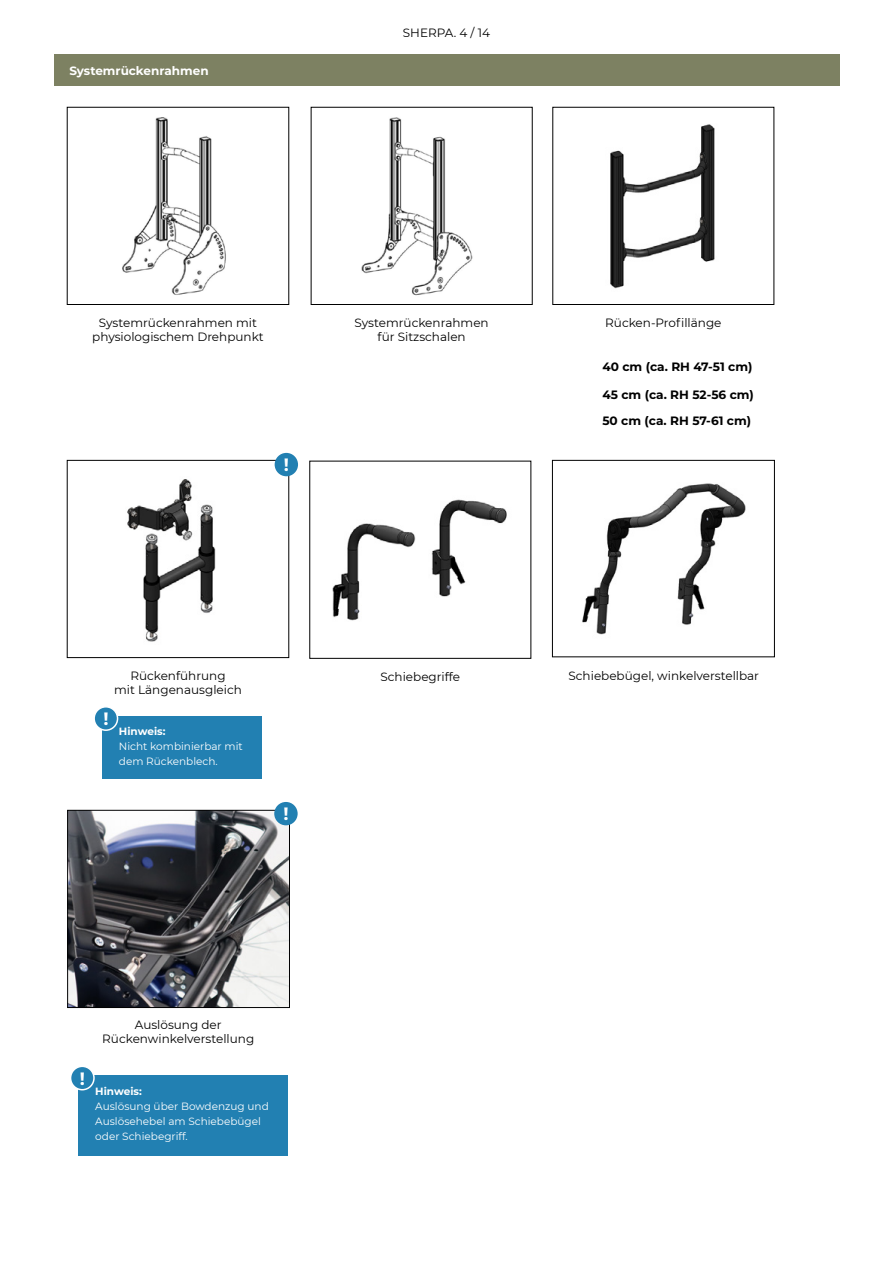
<style>
.page{position:relative;width:893px;height:1263px;background:#fff}
.page>*{position:absolute;margin:0;border:0;box-sizing:border-box;transform-origin:0 0}
.t1{font:700 17.85px "Montserrat";color:#fff}
.t2{font:700 12.15px/26.7px "Montserrat";color:#000}
.t3{font:12px/14.4px "Montserrat";color:#000;text-align:center}
.t4{font:700 12px "Montserrat";color:#fff}
.t5{font:10.5px/15px "Montserrat";color:#fff}
.t6{font:700 10.5px "Montserrat";color:#fff}
</style>
<div class="page">
<img style="left:69px;top:812px;width:219px;height:194px">
<div style="left:67px;top:810px;width:223px;height:198px;border:1px solid #020203"></div>
<div style="left:54px;top:54px;width:785px;height:32px;background:#7d8162"></div>
<img style="left:361px;top:117px;width:112px;height:179px">
<img style="left:122px;top:117px;width:104px;height:178px">
<img style="left:127px;top:462px;width:160px;height:180px">
<div style="left:67px;top:460px;width:222px;height:198px;border:1px solid #000"></div>
<div style="left:275px;top:453px;width:23px;height:23px;background:#2280b2;border-radius:50%"></div>
<div style="left:102px;top:716px;width:159px;height:62px;background:#2280b2"></div>
<div style="left:94px;top:707px;width:24px;height:23px;background:#2280b2;border-radius:50%"></div>
<div style="left:93px;top:706px;width:25px;height:25px;border:2px solid #fff;border-radius:50%"></div>
<img style="left:610px;top:124px;width:105px;height:165px">
<div style="left:274px;top:802px;width:24px;height:23px;background:#2280b2;border-radius:50%"></div>
<div style="left:79px;top:1075px;width:209px;height:80px;background:#2280b2"></div>
<div style="left:71px;top:1066px;width:23px;height:24px;background:#2280b2;border-radius:50%"></div>
<div style="left:70px;top:1065px;width:25px;height:25px;border:2px solid #fff;border-radius:50%"></div>
<img style="left:332px;top:499px;width:175px;height:122px">
<img style="left:582px;top:483px;width:164px;height:152px">
<div style="left:552px;top:460px;width:223px;height:197px;border:1px solid #000"></div>
<p class="t4" style="left:69px;top:62px;width:141px">Systemrückenrahmen</p>
<p class="t3" style="left:403px;top:25px;width:89px">SHERPA. 4 / 14</p>
<p class="t3" style="left:92px;top:315px;width:173px">Systemrückenrahmen mit physiologischem Drehpunkt</p>
<h1 class="t1" style="left:284px;top:452px;width:7px">!</h1>
<p class="t3" style="left:355px;top:315px;width:136px">Systemrückenrahmen für Sitzschalen</p>
<p class="t3" style="left:605px;top:315px;width:118px">Rücken-Profillänge</p>
<p class="t2" style="left:602px;top:353px;width:152px">40 cm (ca. RH 47-51 cm)</p>
<p class="t2" style="left:602px;top:380px;width:153px">45 cm (ca. RH 52-56 cm)<br>50 cm (ca. RH 57-61 cm)</p>
<p class="t3" style="left:114px;top:668px;width:129px">Rückenführung<br>mit Längenausgleich</p>
<h1 class="t1" style="left:103px;top:706px;width:7px">!</h1>
<p class="t6" style="left:119px;top:724px;width:48px">Hinweis:</p>
<p class="t5" style="left:119px;top:738px;width:125px">Nicht kombinierbar mit dem Rückenblech.</p>
<h1 class="t1" style="left:283px;top:801px;width:7px">!</h1>
<h1 class="t1" style="left:80px;top:1065px;width:7px">!</h1>
<p class="t3" style="left:102px;top:1017px;width:153px">Auslösung der<br>Rückenwinkelverstellung</p>
<p class="t6" style="left:95px;top:1083px;width:48px">Hinweis:</p>
<p class="t5" style="left:95px;top:1098px;width:175px">Auslösung über Bowdenzug und<br>Auslösehebel am Schiebebügel oder Schiebegriff.</p>
<p class="t3" style="left:381px;top:669px;width:81px">Schiebegriffe</p>
<p class="t3" style="left:569px;top:668px;width:192px">Schiebebügel, winkelverstellbar</p>
</div>
